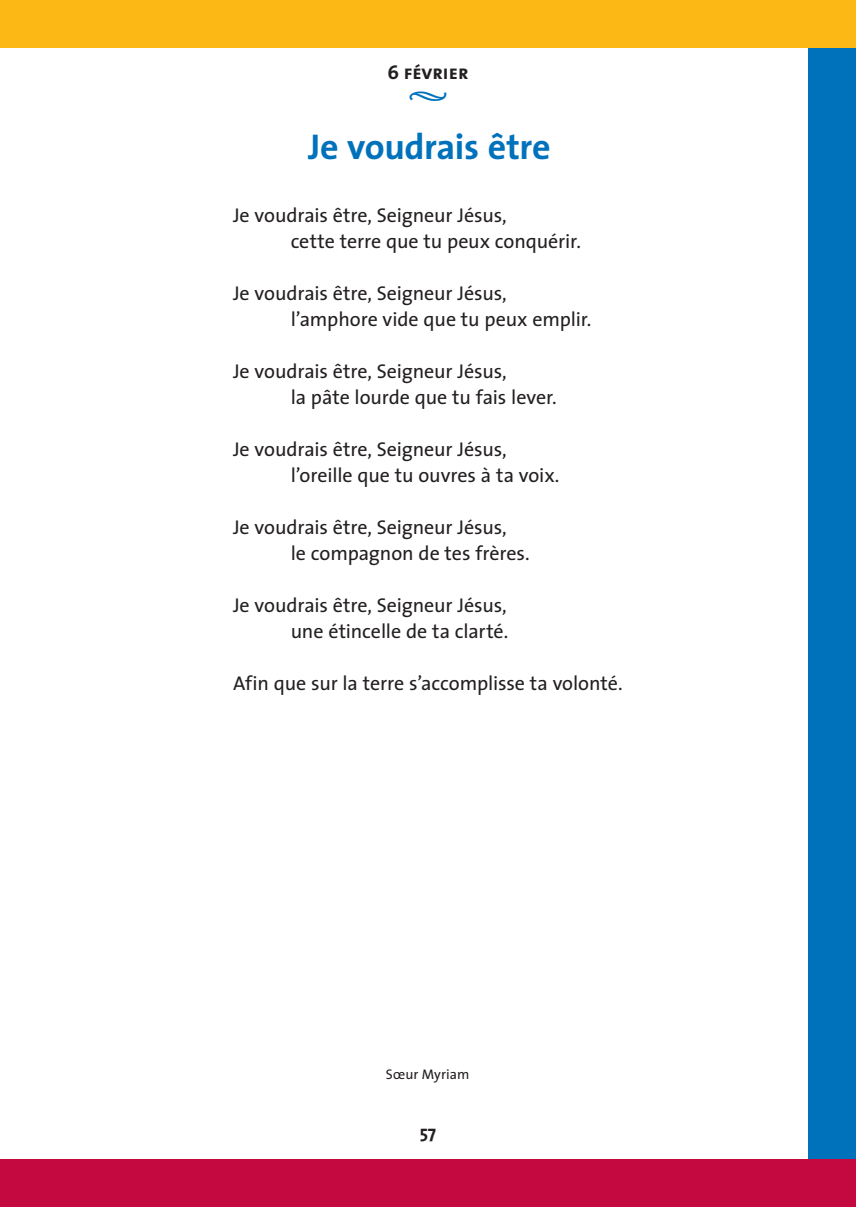
<style>
.page{position:relative;width:856px;height:1207px;background:#fff}
.page>*{position:absolute;margin:0;border:0;box-sizing:border-box;transform-origin:0 0}
.titre_prière_rouge{font:700 36px "The Sans";letter-spacing:-.01em;color:#0072bc}
.prière_normal{font:20px "The Sans";letter-spacing:-.005em;color:#231f20}
.t1{font:20px "The Sans Bold Caps";color:#231f20}
.t2{font:20px "The Sans Semi Bold Expert";color:#0072bc}
.t3{font:700 18px "The Sans";color:#231f20}
.prière_normal-2{font:14px "The Sans";letter-spacing:.005em;color:#231f20}
</style>
<div class="page">
<div style="left:807px;top:0;width:48px;height:1207px;background:#0072bc"></div>
<div style="left:0;top:1159px;width:855px;height:48px;background:#c40941"></div>
<div style="left:0;top:0;width:855px;height:48px;background:#fcb814"></div>
<p class="t1" style="left:387px;top:56px;width:82px">6 février</p>
<p class="t2" style="left:408px;top:78px;width:40px">Ÿ</p>
<p class="titre_prière_rouge" style="left:308px;top:116px;width:244px">Je voudrais être</p>
<p class="prière_normal" style="left:233px;top:198px;width:275px">Je voudrais être, Seigneur Jésus,</p>
<p class="prière_normal" style="left:290px;top:224px;width:291px">cette terre que tu peux conquérir.</p>
<p class="prière_normal" style="left:233px;top:276px;width:275px">Je voudrais être, Seigneur Jésus,</p>
<p class="prière_normal" style="left:290px;top:302px;width:302px">l’amphore vide que tu peux emplir.</p>
<p class="prière_normal" style="left:233px;top:354px;width:275px">Je voudrais être, Seigneur Jésus,</p>
<p class="prière_normal" style="left:290px;top:380px;width:267px">la pâte lourde que tu fais lever.</p>
<p class="prière_normal" style="left:233px;top:432px;width:275px">Je voudrais être, Seigneur Jésus,</p>
<p class="prière_normal" style="left:290px;top:458px;width:270px">l’oreille que tu ouvres à ta voix.</p>
<p class="prière_normal" style="left:233px;top:510px;width:275px">Je voudrais être, Seigneur Jésus,</p>
<p class="prière_normal" style="left:290px;top:536px;width:240px">le compagnon de tes frères.</p>
<p class="prière_normal" style="left:233px;top:588px;width:275px">Je voudrais être, Seigneur Jésus,</p>
<p class="prière_normal" style="left:290px;top:614px;width:219px">une étincelle de ta clarté.</p>
<p class="prière_normal" style="left:233px;top:666px;width:391px">Afin que sur la terre s’accomplisse ta volonté.</p>
<p class="prière_normal-2" style="left:385px;top:1062px;width:85px">Sœur Myriam</p>
<p class="t3" style="left:419px;top:1117px;width:18px">57</p>
</div>
